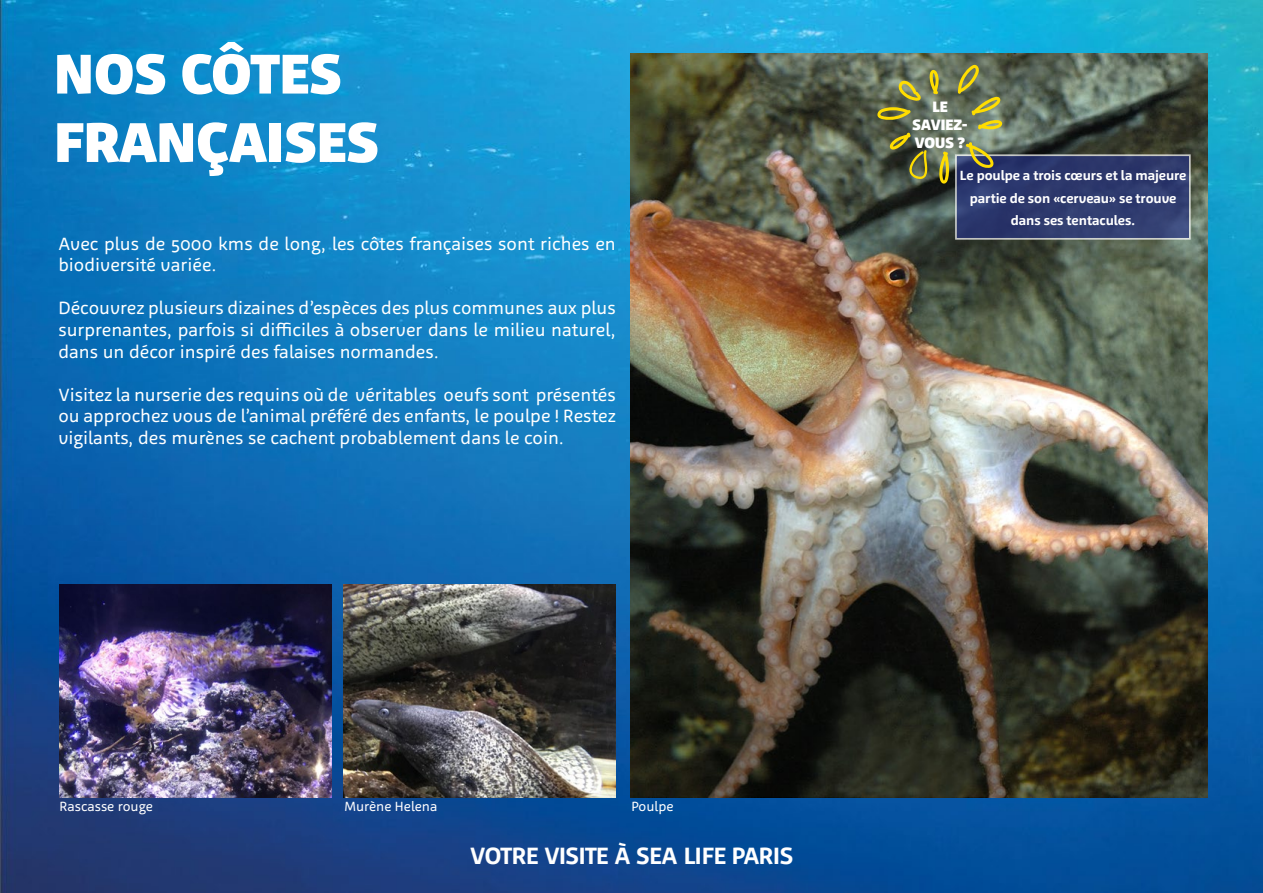
<style>
.page{position:relative;width:1263px;height:893px;background:#fff}
.page>*{position:absolute;margin:0;border:0;box-sizing:border-box;transform-origin:0 0}
.t1{font:900 57px/68.4px "Agile";letter-spacing:.01em;color:#fff}
.t2{font:700 24px "Agile";letter-spacing:-.01em;color:#fff}
.t3{font:18px/21.6px "Agile";color:#fff;text-align:justify}
.t4{font:900 15.3px/18px "Agile";letter-spacing:.005em;color:#fff;text-align:center}
.t5{font:700 13.5px/22.4px "Agile";letter-spacing:-.005em;color:#fff;text-align:center}
.t6{font:13.5px "Agile";color:#fff}
</style>
<div class="page">
<img style="left:0;top:0;width:1263px;height:893px">
<img style="left:630px;top:53px;width:578px;height:744px">
<img style="left:60px;top:584px;width:272px;height:214px">
<img style="left:343px;top:584px;width:273px;height:214px">
<svg style="left:955px;top:154px;width:236px;height:86px;background:#364172"></svg>
<svg style="left:966px;top:142px;width:28px;height:26px"></svg>
<svg style="left:877px;top:107px;width:34px;height:13px"></svg>
<svg style="left:939px;top:151px;width:10px;height:33px"></svg>
<svg style="left:889px;top:132px;width:38px;height:48px;background:#5e6034"></svg>
<svg style="left:929px;top:70px;width:11px;height:25px"></svg>
<svg style="left:958px;top:64px;width:44px;height:66px;background:#818551"></svg>
<svg style="left:898px;top:80px;width:23px;height:21px"></svg>
<h1 class="t1" style="left:54px;top:39px;width:325px">NOS CÔTES<br>FRANÇAISES</h1>
<p class="t3" style="left:58px;top:232px;width:559px">Avec plus de 5000 kms de long, les côtes françaises sont riches en biodiversité variée.</p>
<p class="t3" style="left:58px;top:297px;width:559px">Découvrez plusieurs dizaines d’espèces des plus communes aux plus surprenantes, parfois si difficiles à observer dans le milieu naturel, dans un décor inspiré des falaises normandes.</p>
<p class="t3" style="left:58px;top:384px;width:559px">Visitez la nurserie des requins où de véritables oeufs sont présentés ou approchez vous de l’animal préféré des enfants, le poulpe ! Restez vigilants, des murènes se cachent probablement dans le coin.</p>
<p class="t4" style="left:912px;top:98px;width:57px">LE<br>SAVIEZ-<br>VOUS ?</p>
<p class="t5" style="left:960px;top:164px;width:228px">Le poulpe a trois cœurs et la majeure partie de son «cerveau» se trouve dans ses tentacules.</p>
<p class="t6" style="left:60px;top:798px;width:95px">Rascasse rouge</p>
<p class="t6" style="left:344px;top:798px;width:94px">Murène Helena</p>
<p class="t6" style="left:631px;top:798px;width:44px">Poulpe</p>
<h2 class="t2" style="left:470px;top:841px;width:324px">VOTRE VISITE À SEA LIFE PARIS</h2>
</div>
